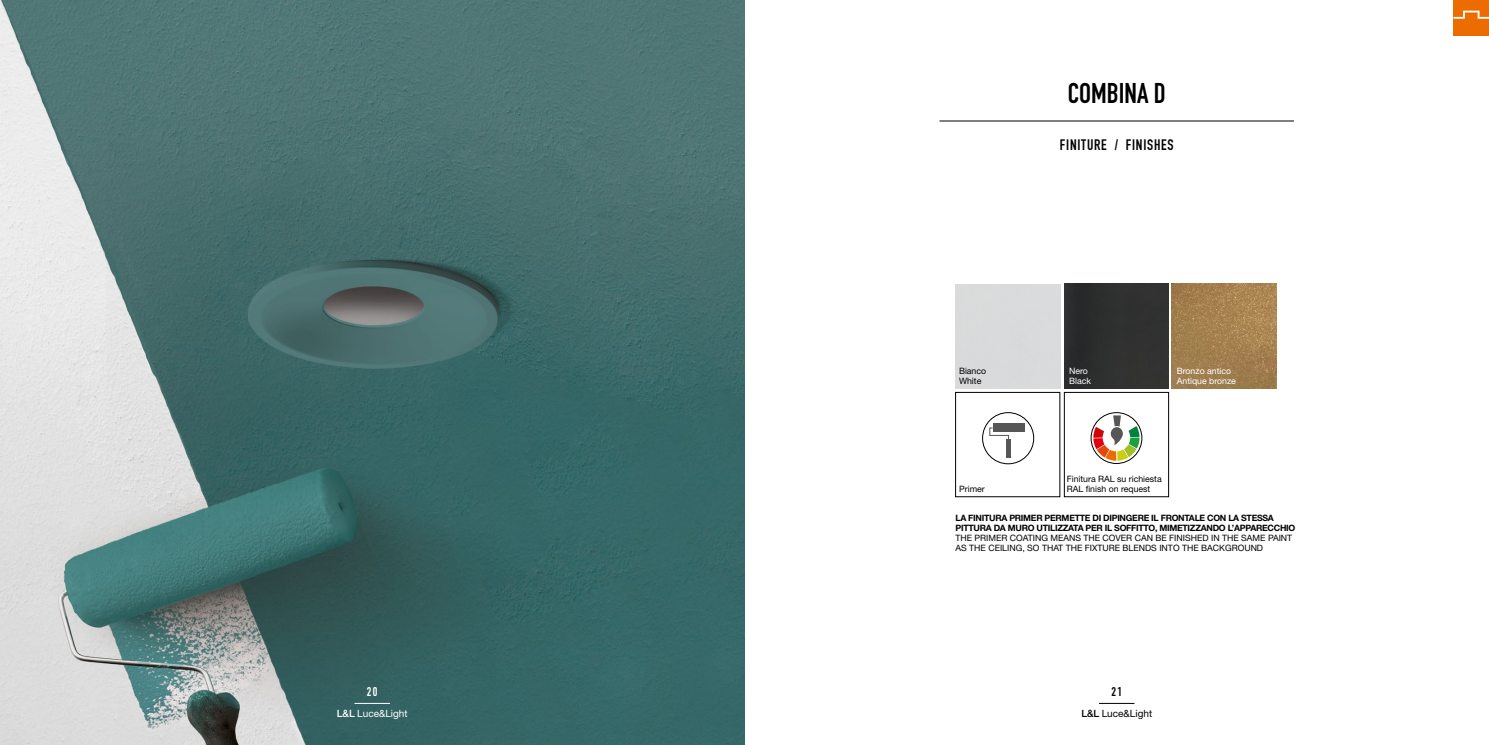
<style>
.page{position:relative;width:1489px;height:745px;background:#fff}
.page>*{position:absolute;margin:0;border:0;box-sizing:border-box;transform-origin:0 0}
.t1{font:28.12px "DIN Engschrift";color:#000}
.t2{font:15px "DIN Engschrift";letter-spacing:.05em;color:#000}
.t3{font:12.5px "DIN Engschrift";color:#fff}
.t4{font:12.5px "DIN Engschrift";color:#000}
.t5{font:10px "Helvetica Neue";color:#fff}
.t6{font:10px "Helvetica Neue";color:#000}
.t7{font:8.75px/10px "Helvetica Neue";color:#000}
.t8{font:700 8.75px/10px "Helvetica Neue";letter-spacing:-.03em;color:#000}
.t9{font:8.75px/10px "Helvetica Neue";color:#fff}
.s1{font-weight:500}
</style>
<div class="page">
<img style="left:0;top:0;width:744px;height:744px">
<hr style="left:354px;top:702px;width:36px;height:1px;background:#fff">
<hr style="left:1098px;top:702px;width:36px;height:1px;background:#000">
<hr style="left:939px;top:121px;width:354px;height:1px;background:#000">
<div style="left:955px;top:392px;width:104px;height:104px;border:1px solid #000"></div>
<div style="left:982px;top:412px;width:51px;height:51px;border:1px solid #000;border-radius:50%"></div>
<div style="left:992px;top:423px;width:32px;height:9px;background:#565656"></div>
<hr style="left:1006px;top:439px;width:4px;height:19px;background:#565656">
<svg style="left:989px;top:427px;width:20px;height:12px"></svg>
<div style="left:1064px;top:392px;width:104px;height:104px;border:1px solid #000"></div>
<svg style="left:1090px;top:412px;width:51px;height:51px"></svg>
<svg style="left:1093px;top:415px;width:46px;height:45px"></svg>
<div style="left:1090px;top:412px;width:51px;height:51px;border:1px solid #000;border-radius:50%"></div>
<img style="left:1171px;top:283px;width:105px;height:105px">
<div style="left:1064px;top:283px;width:104px;height:105px;background:#2f3030"></div>
<div style="left:1453px;top:0;width:35px;height:35px;background:#ed6c00"></div>
<svg style="left:1453px;top:11px;width:35px;height:8px"></svg>
<h1 class="t1" style="left:1067px;top:77px;width:99px">COMBINA D</h1>
<h2 class="t2" style="left:1059px;top:136px;width:115px">FINITURE / FINISHES</h2>
<p class="t7" style="left:958px;top:365px;width:29px">Bianco<br>White</p>
<p class="t9" style="left:1069px;top:365px;width:23px">Nero<br>Black</p>
<p class="t9" style="left:1176px;top:365px;width:61px">Bronzo antico<br>Antique bronze</p>
<p class="t7" style="left:959px;top:483px;width:27px">Primer</p>
<p class="t7" style="left:1066px;top:473px;width:96px">Finitura RAL su richiesta<br>RAL finish on request</p>
<p class="t8" style="left:955px;top:512px;width:341px">LA FINITURA PRIMER PERMETTE DI DIPINGERE IL FRONTALE CON LA STESSA<br>PITTURA DA MURO UTILIZZATA PER IL SOFFITTO, MIMETIZZANDO L’APPARECCHIO</p>
<p class="t7" style="left:955px;top:532px;width:338px">THE PRIMER COATING MEANS THE COVER CAN BE FINISHED IN THE SAME PAINT<br>AS THE CEILING, SO THAT THE FIXTURE BLENDS INTO THE BACKGROUND</p>
<h3 class="t3" style="left:367px;top:684px;width:12px">20</h3>
<h3 class="t4" style="left:1111px;top:684px;width:12px">21</h3>
<p class="t5" style="left:337px;top:706px;width:72px"><span class="s1">L&amp;L</span> Luce&amp;Light</p>
<p class="t6" style="left:1081px;top:706px;width:72px"><span class="s1">L&amp;L</span> Luce&amp;Light</p>
</div>
